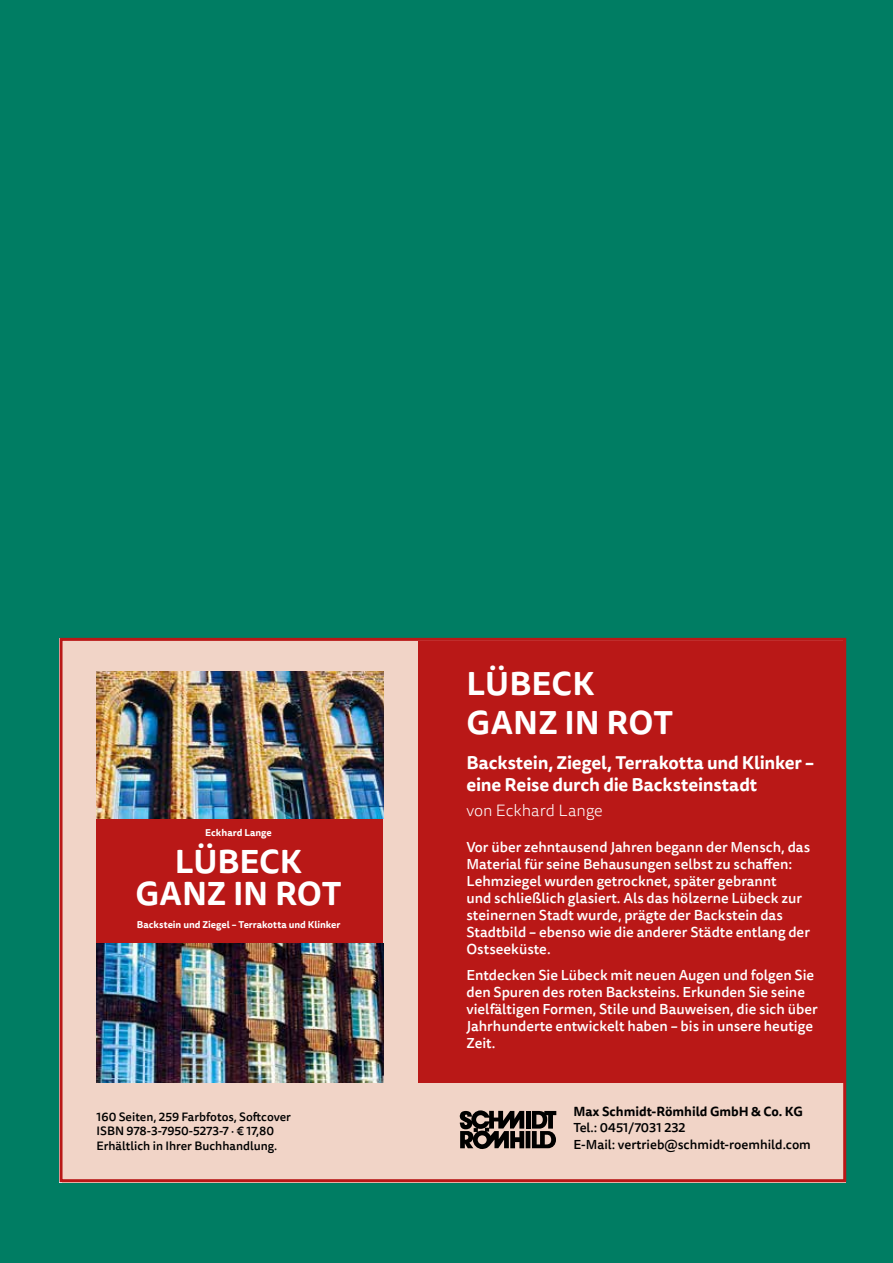
<style>
.page{position:relative;width:893px;height:1263px;background:#007d63}
.page>*{position:absolute;margin:0;border:0;box-sizing:border-box;transform-origin:0 0}
.t1{font:700 32.4px/32.4px "Tisa Sans Pro";letter-spacing:-.005em;color:#fff;text-align:center}
.t2{font:700 32.25px/38.7px "Tisa Sans Pro";color:#fff}
.t3{font:700 18px/21.6px "Tisa Sans Pro";letter-spacing:-.01em;color:#fff}
.t4{font:300 16.5px "Tisa Sans Pro";letter-spacing:-.005em;color:#fff}
.t5{font:500 14.25px/17.1px "Tisa Sans Pro";color:#fff}
.t6{font:500 12.9px/16.2px "Tisa Sans Pro";color:#000}
.t7{font:700 12.9px "Tisa Sans Pro";color:#000}
.t8{font:500 12px/14.4px "Tisa Sans Pro";color:#000}
.t9{font:700 9.6px "Tisa Sans Pro";color:#fff}
</style>
<div class="page">
<div style="left:63px;top:638px;width:783px;height:544px;background:#f1d4c7"></div>
<div style="left:418px;top:641px;width:425px;height:441px;background:#b91817"></div>
<div style="left:60px;top:638px;width:786px;height:544px;border:3px solid #b91817"></div>
<hr style="left:526px;top:1111px;width:4px;height:17px;background:#000">
<hr style="left:526px;top:1131px;width:4px;height:17px;background:#000">
<svg style="left:460px;top:1110px;width:64px;height:39px"></svg>
<svg style="left:532px;top:1111px;width:24px;height:37px"></svg>
<div style="left:97px;top:672px;width:286px;height:410px;background:#b91817"></div>
<img style="left:97px;top:672px;width:286px;height:146px">
<img style="left:97px;top:943px;width:286px;height:139px">
<svg style="left:845px;top:1181px;width:11px;height:11px"></svg>
<p class="t9" style="left:205px;top:826px;width:68px">Eckhard Lange</p>
<h1 class="t1" style="left:136px;top:845px;width:207px">LÜBECK<br>GANZ IN ROT</h1>
<p class="t9" style="left:137px;top:917px;width:205px">Backstein und Ziegel – Terrakotta und Klinker</p>
<p class="t8" style="left:97px;top:1109px;width:196px">160 Seiten, 259 Farbfotos, Softcover<br>ISBN 978-3-7950-5273-7 · € 17,80<br>Erhältlich in Ihrer Buchhandlung.</p>
<h2 class="t2" style="left:467px;top:665px;width:208px">LÜBECK<br>GANZ IN ROT</h2>
<p class="t3" style="left:466px;top:752px;width:349px">Backstein, Ziegel, Terrakotta und Klinker – eine Reise durch die Backsteinstadt</p>
<p class="t4" style="left:466px;top:800px;width:138px">von Eckhard Lange</p>
<p class="t5" style="left:466px;top:838px;width:345px">Vor über zehntausend Jahren begann der Mensch, das Material für seine Behausungen selbst zu schaffen:<br>Lehmziegel wurden getrocknet, später gebrannt<br>und schließlich glasiert. Als das hölzerne Lübeck zur steinernen Stadt wurde, prägte der Backstein das Stadtbild – ebenso wie die anderer Städte entlang der Ostseeküste.</p>
<p class="t5" style="left:466px;top:966px;width:353px">Entdecken Sie Lübeck mit neuen Augen und folgen Sie den Spuren des roten Backsteins. Erkunden Sie seine vielfältigen Formen, Stile und Bauweisen, die sich über Jahrhunderte entwickelt haben – bis in unsere heutige Zeit.</p>
<p class="t7" style="left:573px;top:1102px;width:231px">Max Schmidt-Römhild GmbH &amp; Co. KG</p>
<p class="t6" style="left:573px;top:1120px;width:239px">Tel.: 0451/7031 232<br>E-Mail: vertrieb@schmidt-roemhild.com</p>
</div>
